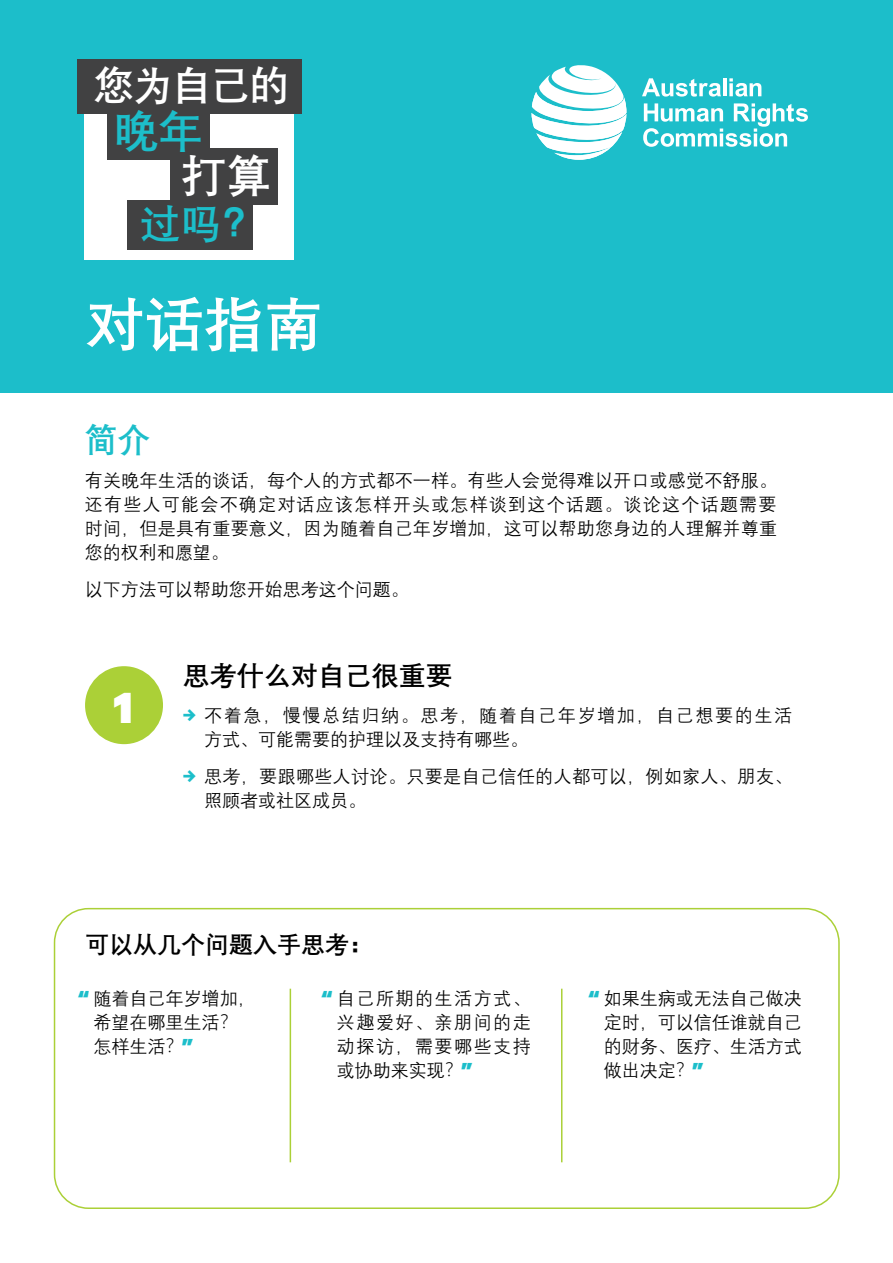
<style>
.page{position:relative;width:893px;height:1263px;background:#fff}
.page>*{position:absolute;margin:0;border:0;box-sizing:border-box;transform-origin:0 0}
.t1{font:700 59.55px "Deng Xian";color:#fff}
.t2{font:900 45px "Galano Grotesque";color:#fff}
.t3{font:700 44.85px/44.5px "Deng Xian";color:#1cbeca}
.t4{font:700 40.95px "Deng Xian";letter-spacing:-.05em;color:#fff}
.t5{font:700 40.95px "Deng Xian";color:#1cbeca}
.Body{font:700 33px "Deng Xian";color:#1cbeca}
.t6{font:700 27px "Deng Xian";color:#000}
.t7{font:700 24px "Deng Xian";color:#000}
.Body-2{font:18px/24px "Deng Xian";letter-spacing:.01em;color:#000;text-align:justify}
.Body_-_Box{font:18px/24px "Deng Xian";color:#000;text-align:justify}
.Body_Bullet{font:18px/24px "Deng Xian";letter-spacing:.09em;color:#000}
.Body_Bullet-2{font:18px/24px "Deng Xian";letter-spacing:.02em;color:#000}
.s1{color:#fff}
.s2{font-family:"Galano Grotesque";font-weight:700;color:#1cbeca}
.s3{font-family:"Galano Grotesque";font-weight:900;font-size:19.5px;color:#1cbeca}
</style>
<div class="page">
<div style="left:85px;top:666px;width:78px;height:78px;background:#abd037;border-radius:50%"></div>
<div style="left:0;top:0;width:893px;height:393px;background:#1cbeca"></div>
<svg style="left:642px;top:78px;width:79px;height:19px"></svg>
<hr style="left:723px;top:78px;width:4px;height:18px;background:#fff">
<svg style="left:729px;top:78px;width:32px;height:19px"></svg>
<div style="left:54px;top:908px;width:786px;height:301px;border:2px solid #abd037;border-radius:34px"></div>
<hr style="left:290px;top:989px;width:1px;height:173px;background:#abd037">
<hr style="left:561px;top:989px;width:1px;height:173px;background:#abd037">
<div style="left:85px;top:68px;width:209px;height:191px;background:#fff"></div>
<div style="left:77px;top:59px;width:225px;height:55px;background:#414142"></div>
<div style="left:107px;top:96px;width:102px;height:64px;background:#414142"></div>
<div style="left:170px;top:148px;width:107px;height:57px;background:#414142"></div>
<div style="left:127px;top:200px;width:126px;height:50px;background:#414142"></div>
<svg style="left:531px;top:65px;width:95px;height:95px"></svg>
<svg style="left:643px;top:103px;width:165px;height:44px"></svg>
<p class="t4" style="left:93px;top:57px;width:198px">您为自己的</p>
<p class="t3" style="left:182px;top:106px;width:91px;text-indent:-67px">晚年<br><span class="s1">打算</span></p>
<p class="t5" style="left:140px;top:197px;width:124px">过吗？</p>
<p class="t1" style="left:85px;top:284px;width:240px">对话指南</p>
<p class="Body" style="left:85px;top:417px;width:68px">简介</p>
<p class="Body-2" style="left:85px;top:468px;width:693px">有关晚年生活的谈话，每个人的方式都不一样。有些人会觉得难以开口或感觉不舒服。还有些人可能会不确定对话应该怎样开头或怎样谈到这个话题。谈论这个话题需要时间，但是具有重要意义，因为随着自己年岁增加，这可以帮助您身边的人理解并尊重您的权利和愿望。</p>
<p class="Body-2" style="left:85px;top:577px;width:325px">以下方法可以帮助您开始思考这个问题。</p>
<h2 class="t2" style="left:114px;top:679px;width:21px">1</h2>
<h1 class="t6" style="left:183px;top:658px;width:271px">思考什么对自己很重要</h1>
<p class="Body_Bullet" style="left:204px;top:703px;width:590px;text-indent:-21px"><span class="s2">→</span> 不着急，慢慢总结归纳。思考，随着自己年岁增加，自己想要的生活方式、可能需要的护理以及支持有哪些。</p>
<p class="Body_Bullet-2" style="left:204px;top:763px;width:590px;text-indent:-21px"><span class="s2">→</span> 思考，要跟哪些人讨论。只要是自己信任的人都可以，例如家人、朋友、照顾者或社区成员。</p>
<h2 class="t7" style="left:85px;top:928px;width:289px">可以从几个问题入手思考：</h2>
<p class="Body_-_Box" style="left:94px;top:986px;width:163px;text-align:left;text-indent:-16px"><span class="s3">“</span> 随着自己年岁增加，希望在哪里生活？怎样生活？<span class="s3">”</span></p>
<p class="Body_-_Box" style="left:337px;top:986px;width:195px;text-indent:-16px"><span class="s3">“</span> 自己所期的生活方式、兴趣爱好、亲朋间的走动探访，需要哪些支持或协助来实现？<span class="s3">”</span></p>
<p class="Body_-_Box" style="left:604px;top:986px;width:199px;text-indent:-16px"><span class="s3">“</span> 如果生病或无法自己做决定时，可以信任谁就自己的财务、医疗、生活方式做出决定？<span class="s3">”</span></p>
</div>
